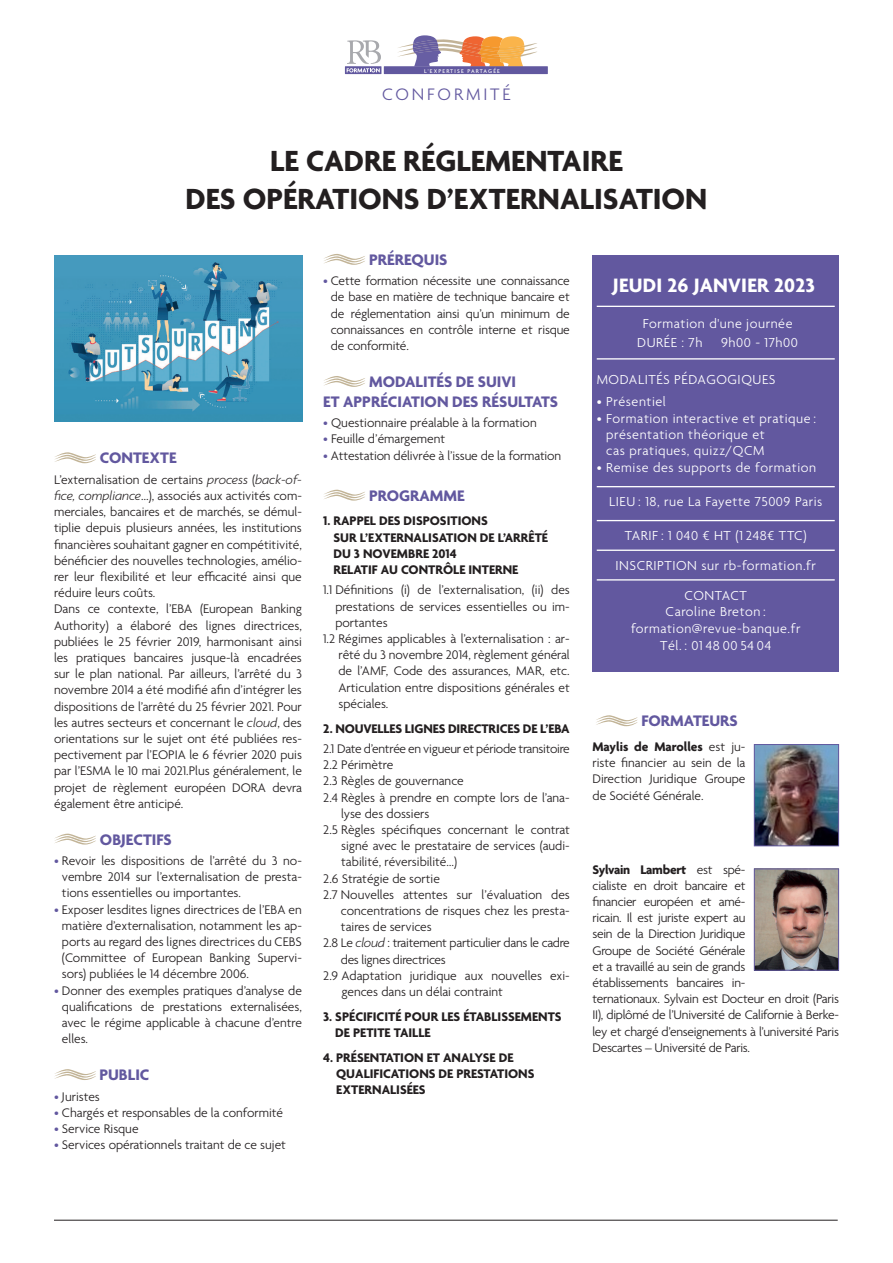
<style>
.page{position:relative;width:893px;height:1263px;background:#fff}
.page>*{position:absolute;margin:0;border:0;box-sizing:border-box;transform-origin:0 0}
.t1{font:700 31.5px/37.8px "Agenda";color:#231f20;text-align:center}
.t2{font:700 21px "Agenda";letter-spacing:.01em;color:#fff}
.t3{font:300 18px "Agenda";letter-spacing:.16em;color:#62589f}
.t4{font:700 16.5px/19.8px "Agenda";color:#62589f;text-align:center}
.t5{font:300 14.1px/17px "Agenda";letter-spacing:.04em;color:#fff}
.t6{font:300 13.5px/16.2px "Agenda";letter-spacing:-.005em;color:#231f20;text-align:justify}
.t7{font:700 13.5px/16.2px "Agenda";color:#231f20}
.t8{font:500 5.85px "Agenda";letter-spacing:.2em;color:#fff}
.s1{font-style:italic}
.s2{color:#62589f}
.s3{font-weight:700}
</style>
<div class="page">
<svg style="left:398px;top:35px;width:139px;height:31px"></svg>
<svg style="left:345px;top:66px;width:36px;height:8px"></svg>
<div style="left:384px;top:66px;width:164px;height:8px;background:#61589f"></div>
<svg style="left:347px;top:40px;width:34px;height:32px"></svg>
<hr style="left:54px;top:1220px;width:784px;height:1px;background:#231f20">
<svg style="left:55px;top:452px;width:41px;height:11px"></svg>
<svg style="left:55px;top:833px;width:41px;height:12px"></svg>
<svg style="left:55px;top:1069px;width:41px;height:11px"></svg>
<div style="left:592px;top:255px;width:247px;height:417px;background:#62589f"></div>
<hr style="left:597px;top:306px;width:238px;height:1px;background:#fff">
<hr style="left:597px;top:358px;width:238px;height:2px;background:#fff">
<hr style="left:597px;top:486px;width:238px;height:1px;background:#fff">
<hr style="left:597px;top:520px;width:238px;height:1px;background:#fff">
<hr style="left:597px;top:550px;width:238px;height:1px;background:#fff">
<hr style="left:597px;top:579px;width:238px;height:1px;background:#fff">
<svg style="left:324px;top:254px;width:41px;height:11px"></svg>
<svg style="left:324px;top:376px;width:41px;height:11px"></svg>
<svg style="left:324px;top:489px;width:41px;height:12px"></svg>
<svg style="left:596px;top:715px;width:42px;height:11px"></svg>
<img style="left:756px;top:746px;width:81px;height:98px">
<div style="left:754px;top:744px;width:85px;height:102px;border:1px solid #62589f"></div>
<img style="left:756px;top:870px;width:81px;height:99px">
<div style="left:754px;top:868px;width:85px;height:103px;border:1px solid #62589f"></div>
<img style="left:54px;top:255px;width:248px;height:167px">
<p class="t8" style="left:424px;top:68px;width:77px">L'EXPERTISE PARTAGÉE</p>
<p class="t3" style="left:382px;top:84px;width:130px">CONFORMITÉ</p>
<p class="t1" style="left:186px;top:144px;width:523px">LE CADRE RÉGLEMENTAIRE<br>DES OPÉRATIONS D’EXTERNALISATION</p>
<p class="t4" style="left:100px;top:449px;width:78px">CONTEXTE</p>
<p class="t6" style="left:54px;top:472px;width:249px">L’externalisation de certains <span class="s1">process</span> (<span class="s1">back-of&shy;fice, compliance</span>…), associés aux activités com&shy;merciales, bancaires et de marchés, se démul&shy;tiplie depuis plusieurs années, les institutions financières souhaitant gagner en compétitivité, bénéficier des nouvelles technologies, amélio&shy;rer leur flexibilité et leur efficacité ainsi que réduire leurs coûts.</p>
<p class="t6" style="left:54px;top:602px;width:249px">Dans ce contexte, l’EBA (European Banking Authority) a élaboré des lignes directrices, publiées le 25 février 2019, harmonisant ainsi les pratiques bancaires jusque-là encadrées sur le plan national. Par ailleurs, l’arrêté du 3 novembre 2014 a été modifié afin d’intégrer les dispositions de l’arrêté du 25 février 2021. Pour les autres secteurs et concernant le <span class="s1">cloud</span>, des orientations sur le sujet ont été publiées res&shy;pectivement par l’EOPIA le 6 février 2020 puis par l’ESMA le 10 mai 2021.Plus généralement, le projet de règlement européen DORA devra également être anticipé.</p>
<p class="t4" style="left:100px;top:830px;width:73px">OBJECTIFS</p>
<p class="t6" style="left:62px;top:853px;width:241px;text-indent:-8px"><span class="s2">•</span> Revoir les dispositions de l’arrêté du 3 no&shy;vembre 2014 sur l’externalisation de presta&shy;tions essentielles ou importantes.</p>
<p class="t6" style="left:62px;top:902px;width:241px;text-indent:-8px"><span class="s2">•</span> Exposer lesdites lignes directrices de l’EBA en matière d’externalisation, notamment les ap&shy;ports au regard des lignes directrices du CEBS (Committee of European Banking Supervi&shy;sors) publiées le 14 décembre 2006.</p>
<p class="t6" style="left:62px;top:983px;width:241px;text-indent:-8px"><span class="s2">•</span> Donner des exemples pratiques d’analyse de qualifications de prestations externalisées, avec le régime applicable à chacune d’entre elles.</p>
<p class="t4" style="left:99px;top:1066px;width:52px">PUBLIC</p>
<p class="t6" style="left:54px;top:1089px;width:47px"><span class="s2">•</span> Juristes</p>
<p class="t6" style="left:54px;top:1105px;width:231px"><span class="s2">•</span> Chargés et responsables de la conformité</p>
<p class="t6" style="left:54px;top:1121px;width:86px"><span class="s2">•</span> Service Risque</p>
<p class="t6" style="left:54px;top:1137px;width:233px"><span class="s2">•</span> Services opérationnels traitant de ce sujet</p>
<p class="t4" style="left:369px;top:251px;width:80px">PRÉREQUIS</p>
<p class="t6" style="left:331px;top:274px;width:240px;text-indent:-8px"><span class="s2">•</span> Cette formation nécessite une connaissance de base en matière de technique bancaire et de réglementation ainsi qu’un minimum de connaissances en contrôle interne et risque de conformité.</p>
<p class="t4" style="left:323px;top:373px;width:236px">MODALITÉS DE SUIVI<br>ET APPRÉCIATION DES RÉSULTATS</p>
<p class="t6" style="left:323px;top:416px;width:215px"><span class="s2">•</span> Questionnaire préalable à la formation</p>
<p class="t6" style="left:323px;top:432px;width:124px"><span class="s2">•</span> Feuille d’émargement</p>
<p class="t6" style="left:323px;top:448px;width:240px"><span class="s2">•</span> Attestation délivrée à l’issue de la formation</p>
<p class="t4" style="left:369px;top:486px;width:97px">PROGRAMME</p>
<p class="t7" style="left:333px;top:514px;width:216px;text-indent:-10px">1. RAPPEL DES DISPOSITIONS<br>SUR L’EXTERNALISATION DE L’ARRÊTÉ<br>DU 3 NOVEMBRE 2014<br>RELATIF AU CONTRÔLE INTERNE</p>
<p class="t6" style="left:335px;top:583px;width:236px;text-indent:-12px">1.1 Définitions (i) de l’externalisation, (ii) des prestations de services essentielles ou im&shy;portantes</p>
<p class="t6" style="left:338px;top:631px;width:233px;text-indent:-15px">1.2 Régimes applicables à l’externalisation : ar&shy;rêté du 3 novembre 2014, règlement général de l’AMF, Code des assurances, MAR, etc.<br>Articulation entre dispositions générales et spéciales.</p>
<p class="t7" style="left:323px;top:721px;width:248px">2. NOUVELLES LIGNES DIRECTRICES DE L’EBA</p>
<p class="t6" style="left:323px;top:741px;width:248px">2.1 Date d’entrée en vigueur et période transitoire</p>
<p class="t6" style="left:323px;top:757px;width:72px">2.2 Périmètre</p>
<p class="t6" style="left:323px;top:774px;width:142px">2.3 Règles de gouvernance</p>
<p class="t6" style="left:341px;top:790px;width:230px;text-indent:-18px">2.4 Règles à prendre en compte lors de l’ana&shy;lyse des dossiers</p>
<p class="t6" style="left:341px;top:822px;width:230px;text-indent:-18px">2.5 Règles spécifiques concernant le contrat signé avec le prestataire de services (audi&shy;tabilité, réversibilité…)</p>
<p class="t6" style="left:323px;top:871px;width:118px">2.6 Stratégie de sortie</p>
<p class="t6" style="left:341px;top:887px;width:230px;text-indent:-18px">2.7 Nouvelles attentes sur l’évaluation des concentrations de risques chez les presta&shy;taires de services</p>
<p class="t6" style="left:341px;top:936px;width:231px;text-indent:-18px">2.8 Le <span class="s1">cloud</span> : traitement particulier dans le cadre des lignes directrices</p>
<p class="t6" style="left:341px;top:968px;width:230px;text-indent:-18px">2.9 Adaptation juridique aux nouvelles exi&shy;gences dans un délai contraint</p>
<p class="t7" style="left:335px;top:1009px;width:228px;text-indent:-12px">3. SPÉCIFICITÉ POUR LES ÉTABLISSEMENTS<br>DE PETITE TAILLE</p>
<p class="t7" style="left:336px;top:1050px;width:200px;text-indent:-13px">4. PRÉSENTATION ET ANALYSE DE<br>QUALIFICATIONS DE PRESTATIONS<br>EXTERNALISÉES</p>
<p class="t2" style="left:613px;top:273px;width:204px">JEUDI 26 JANVIER 2023</p>
<p class="t5" style="left:637px;top:315px;width:157px;line-height:18.8px;text-indent:5px">Formation d'une journée<br>DURÉE : 7h</p>
<p class="t5" style="left:721px;top:334px;width:79px">9h00 - 17h00</p>
<p class="t5" style="left:597px;top:371px;width:180px">MODALITÉS PÉDAGOGIQUES</p>
<p class="t5" style="left:597px;top:394px;width:71px">• Présentiel</p>
<p class="t5" style="left:606px;top:412px;width:211px;line-height:16px;text-indent:-9px">• Formation interactive et pratique : présentation théorique et<br>cas pratiques, quizz/QCM</p>
<p class="t5" style="left:597px;top:460px;width:221px">• Remise des supports de formation</p>
<p class="t5" style="left:609px;top:494px;width:215px">LIEU : 18, rue La Fayette 75009 Paris</p>
<p class="t5" style="left:625px;top:528px;width:183px">TARIF : 1 040 € HT (1 248€ TTC)</p>
<p class="t5" style="left:616px;top:558px;width:202px">INSCRIPTION sur rb-formation.fr</p>
<p class="t5" style="left:631px;top:587px;width:171px;text-align:center">CONTACT<br>Caroline Breton : formation@revue-banque.fr<br>Tél. : 01 48 00 54 04</p>
<p class="t4" style="left:641px;top:712px;width:98px">FORMATEURS</p>
<p class="t6" style="left:592px;top:739px;width:154px"><span class="s3">Maylis de Marolles</span> est ju&shy;riste financier au sein de la Direction Juridique Groupe de Société Générale.</p>
<p class="t6" style="left:592px;top:862px;width:248px;text-align:left"><span class="s3">Sylvain Lambert</span> est spé-<br>cialiste en droit bancaire et<br>financier européen et amé-<br>ricain. Il est juriste expert au<br>sein de la Direction Juridique<br>Groupe de Société Générale<br>et a travaillé au sein de grands<br>établissements bancaires in-<br>ternationaux. Sylvain est Docteur en droit (Paris II), diplômé de l’Université de Californie à Berke&shy;ley et chargé d’enseignements à l’université Paris Descartes – Université de Paris.</p>
</div>
